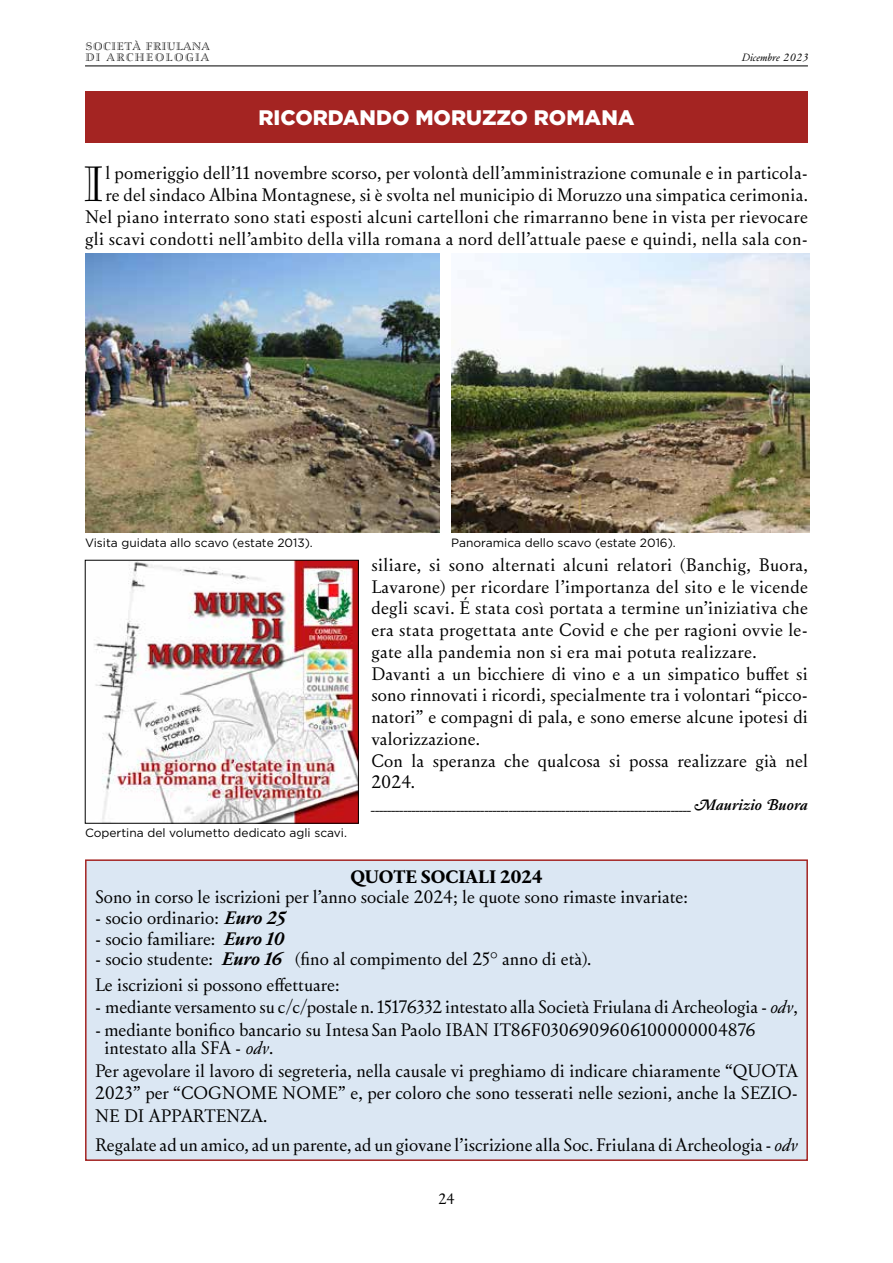
<style>
.page{position:relative;width:893px;height:1263px;background:#fff}
.page>*{position:absolute;margin:0;border:0;box-sizing:border-box;transform-origin:0 0}
.t1{font:48.45px "Smaragd LT Std";color:#000}
.t2{font:900 21px "Gotham";color:#fff}
.t3{font:300 18px/21.8px "Typografia";letter-spacing:.01em;color:#000}
.t4{font:700 18px "Typografia";color:#000}
.t5{font:italic 500 15px "Typografia";letter-spacing:.01em;color:#000}
.t6{font:300 15px "Typografia";color:#000}
.t7{font:12px "Gotham";color:#000}
.t8{font:10.5px/10.5px "Smaragd LT Std";color:#000}
.t9{font:italic 300 10.5px "Typografia";color:#000}
.s1{font-weight:600;font-style:italic}
.s2{font-style:italic}
</style>
<div class="page">
<hr style="left:85px;top:66px;width:723px;height:1px;background:#000">
<div style="left:85px;top:91px;width:723px;height:51px;background:#a42422"></div>
<img style="left:85px;top:254px;width:354px;height:279px">
<img style="left:451px;top:254px;width:358px;height:279px">
<img style="left:94px;top:562px;width:263px;height:259px">
<div style="left:85px;top:560px;width:274px;height:263px;border:1px solid #000"></div>
<div style="left:86px;top:860px;width:721px;height:300px;background:#dbe7f3"></div>
<div style="left:85px;top:859px;width:723px;height:302px;border:2px solid #a42422"></div>
<p class="t8" style="left:85px;top:41px;width:126px">SOCIETÀ FRIULANA<br>DI ARCHEOLOGIA</p>
<p class="t2" style="left:258px;top:103px;width:378px">RICORDANDO MORUZZO ROMANA</p>
<p class="t9" style="left:742px;top:51px;width:68px">Dicembre 2023</p>
<p class="t3" style="left:85px;top:162px;width:724px;text-align:right">l pomeriggio dell’11 novembre scorso, per volontà dell’amministrazione comunale e in particola-<br>re del sindaco Albina Montagnese, si è svolta nel municipio di Moruzzo una simpatica cerimonia.<br>Nel piano interrato sono stati esposti alcuni cartelloni che rimarranno bene in vista per rievocare gli scavi condotti nell’ambito della villa romana a nord dell’attuale paese e quindi, nella sala con-</p>
<h1 class="t1" style="left:82px;top:155px;width:25px">I</h1>
<p class="t7" style="left:85px;top:535px;width:229px">Visita guidata allo scavo (estate 2013).</p>
<p class="t7" style="left:451px;top:535px;width:226px">Panoramica dello scavo (estate 2016).</p>
<p class="t7" style="left:85px;top:825px;width:264px">Copertina del volumetto dedicato agli scavi.</p>
<p class="t3" style="left:371px;top:554px;width:438px">siliare, si sono alternati alcuni relatori (Banchig, Buora, Lavarone) per ricordare l’importanza del sito e le vicende degli scavi. É stata così portata a termine un’iniziativa che era stata progettata ante Covid e che per ragioni ovvie le&shy;gate alla pandemia non si era mai potuta realizzare.<br>Davanti a un bicchiere di vino e a un simpatico buffet si sono rinnovati i ricordi, specialmente tra i volontari “picco&shy;natori” e compagni di pala, e sono emerse alcune ipotesi di valorizzazione.<br>Con la speranza che qualcosa si possa realizzare già nel 2024.</p>
<p class="t5" style="left:694px;top:795px;width:115px">Maurizio Buora</p>
<p class="t4" style="left:350px;top:865px;width:194px">QUOTE SOCIALI 2024</p>
<p class="t3" style="left:95px;top:886px;width:594px">Sono in corso le iscrizioni per l’anno sociale 2024; le quote sono rimaste invariate:</p>
<p class="t3" style="left:95px;top:907px;width:192px">- socio ordinario: <span class="s1">Euro 25</span></p>
<p class="t3" style="left:95px;top:927px;width:191px">- socio familiare: <span class="s1">Euro 10</span></p>
<p class="t3" style="left:95px;top:946px;width:498px;line-height:26.1px">- socio studente: <span class="s1">Euro 16</span> (fino al compimento del 25° anno di età).<br>Le iscrizioni si possono effettuare:</p>
<p class="t3" style="left:95px;top:996px;width:704px">- mediante versamento su c/c/postale n. 15176332 intestato alla Società Friulana di Archeologia - <span class="s2">odv</span>,</p>
<p class="t3" style="left:104px;top:1021px;width:653px;line-height:17.7px;text-indent:-9px">- mediante bonifico bancario su Intesa San Paolo IBAN IT86F0306909606100000004876 intestato alla SFA - <span class="s2">odv</span>.</p>
<p class="t3" style="left:95px;top:1059px;width:704px;line-height:22.8px;text-align:justify">Per agevolare il lavoro di segreteria, nella causale vi preghiamo di indicare chiaramente “QUOTA 2023” per “COGNOME NOME” e, per coloro che sono tesserati nelle sezioni, anche la SEZIO-NE DI APPARTENZA.</p>
<p class="t3" style="left:95px;top:1134px;width:704px">Regalate ad un amico, ad un parente, ad un giovane l’iscrizione alla Soc. Friulana di Archeologia - <span class="s2">odv</span></p>
<p class="t6" style="left:438px;top:1189px;width:18px">24</p>
</div>
